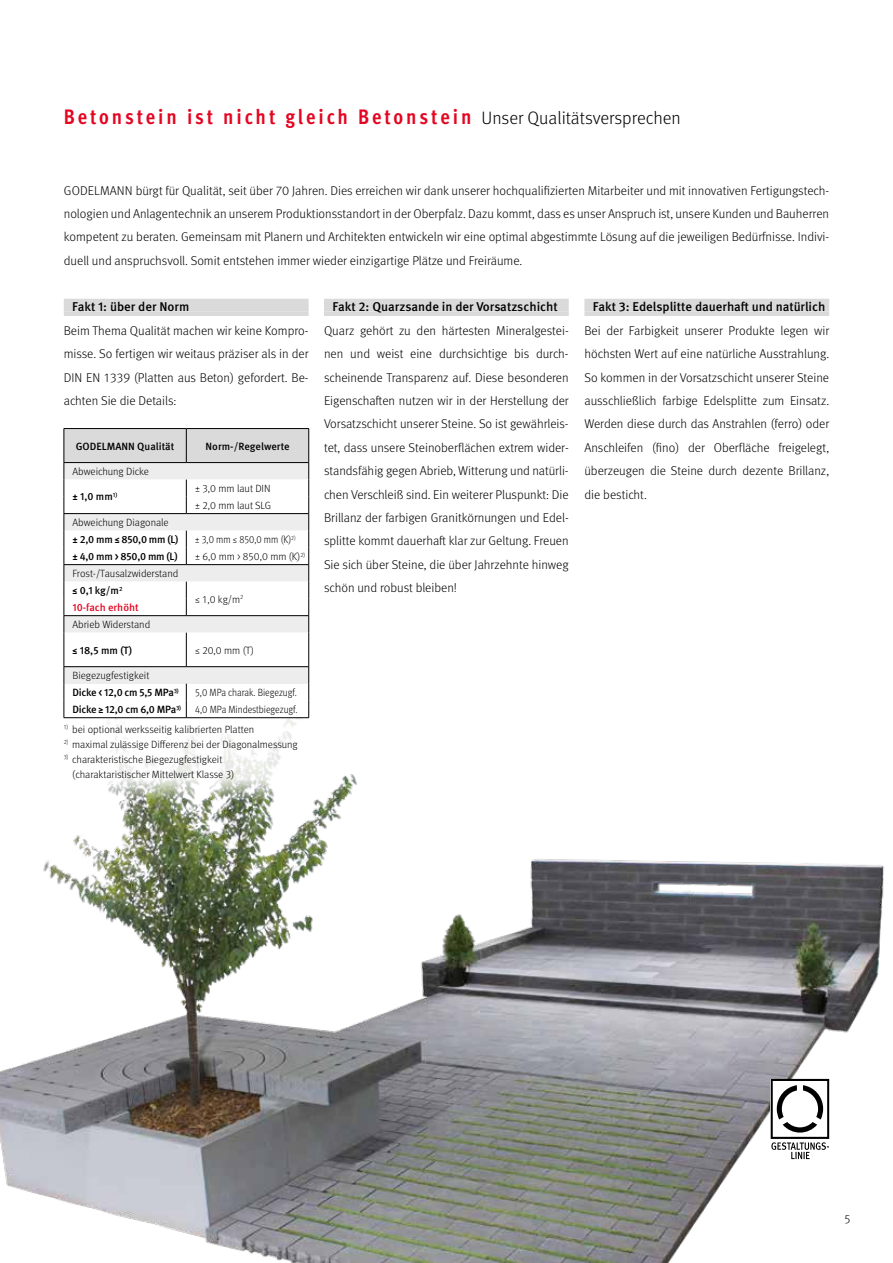
<style>
.page{position:relative;width:893px;height:1263px;background:#fff}
.page>*{position:absolute;margin:0;border:0;box-sizing:border-box;transform-origin:0 0}
.t1{font:700 condensed 21px "Meta Pro";letter-spacing:.14em;color:#e40521}
.t2{font:300 12.75px/23.4px "Meta Pro";color:#000;text-align:justify}
.t3{font:500 12.75px "Meta Pro";color:#000}
.t4{font:300 12px "Meta Pro";color:#000}
.t5{font:300 10.5px/17px "Meta Pro";color:#000}
.t6{font:500 10.5px "Meta Pro";color:#000}
.t7{font:300 10.5px "Meta Pro";color:#000;scale:.9 1}
.t8{font:500 10.5px "Meta Pro";letter-spacing:-.03em;color:#000}
.t9{font:500 10.5px "Meta Pro";color:#e40521}
.s1{font-weight:300;font-stretch:normal;font-size:18px;color:#000}
.s2{font-weight:500}
</style>
<div class="page">
<img style="left:0;top:694px;width:884px;height:569px">
<svg style="left:64px;top:718px;width:245px;height:83px"></svg>
<div style="left:324px;top:299px;width:245px;height:12px;background:#dadada"></div>
<div style="left:324px;top:311px;width:245px;height:5px;background:#dadada"></div>
<div style="left:584px;top:299px;width:245px;height:12px;background:#dadada"></div>
<div style="left:584px;top:311px;width:245px;height:5px;background:#dadada"></div>
<svg style="left:771px;top:1079px;width:58px;height:80px"></svg>
<div style="left:64px;top:299px;width:245px;height:12px;background:#dadada"></div>
<div style="left:64px;top:311px;width:245px;height:5px;background:#dadada"></div>
<svg style="left:65px;top:633px;width:243px;height:84px"></svg>
<div style="left:64px;top:667px;width:245px;height:17px;background:#ededed"></div>
<hr style="left:64px;top:717px;width:122px;height:1px;background:#000">
<hr style="left:186px;top:717px;width:123px;height:1px;background:#000">
<hr style="left:308px;top:633px;width:1px;height:33px;background:#000">
<svg style="left:308px;top:667px;width:1px;height:51px"></svg>
<hr style="left:186px;top:633px;width:1px;height:33px;background:#000">
<svg style="left:186px;top:684px;width:1px;height:34px"></svg>
<hr style="left:64px;top:666px;width:122px;height:1px;background:#000">
<hr style="left:186px;top:666px;width:123px;height:1px;background:#000">
<svg style="left:64px;top:429px;width:245px;height:204px"></svg>
<hr style="left:64px;top:633px;width:1px;height:33px;background:#000">
<svg style="left:64px;top:667px;width:1px;height:51px"></svg>
<hr style="left:64px;top:462px;width:122px;height:1px;background:#000">
<hr style="left:186px;top:462px;width:123px;height:1px;background:#000">
<hr style="left:64px;top:428px;width:122px;height:1px;background:#000">
<hr style="left:186px;top:428px;width:123px;height:1px;background:#000">
<h1 class="t1" style="left:64px;top:101px;width:618px">Betonstein ist nicht gleich Betonstein <span class="s1">Unser Qualitätsversprechen</span></h1>
<p class="t2" style="left:64px;top:178px;width:767px">GODELMANN bürgt für Qualität, seit über 70 Jahren. Dies erreichen wir dank unserer hochqualifizierten Mitarbeiter und mit innovativen Fertigungstech&shy;nologien und Anlagentechnik an unserem Produktionsstandort in der Oberpfalz. Dazu kommt, dass es unser Anspruch ist, unsere Kunden und Bauherren kompetent zu beraten. Gemeinsam mit Planern und Architekten entwickeln wir eine optimal abgestimmte Lösung auf die jeweiligen Bedürfnisse. Indivi&shy;duell und anspruchsvoll. Somit entstehen immer wieder einzigartige Plätze und Freiräume.</p>
<p class="t3" style="left:593px;top:297px;width:234px">Fakt 3: Edelsplitte dauerhaft und natürlich</p>
<p class="t2" style="left:584px;top:318px;width:246px">Bei der Farbigkeit unserer Produkte legen wir höchsten Wert auf eine natürliche Ausstrahlung.<br>So kommen in der Vorsatzschicht unserer Steine ausschließlich farbige Edelsplitte zum Einsatz.<br>Werden diese durch das Anstrahlen (ferro) oder Anschleifen (fino) der Oberfläche freigelegt, überzeugen die Steine durch dezente Brillanz, die besticht.</p>
<p class="t3" style="left:72px;top:297px;width:119px">Fakt 1: über der Norm</p>
<p class="t2" style="left:64px;top:318px;width:246px">Beim Thema Qualität machen wir keine Kompro&shy;misse. So fertigen wir weitaus präziser als in der DIN EN 1339 (Platten aus Beton) gefordert. Be&shy;achten Sie die Details:</p>
<p class="t6" style="left:76px;top:438px;width:100px">GODELMANN Qualität</p>
<p class="t6" style="left:206px;top:438px;width:86px">Norm-/Regelwerte</p>
<p class="t5" style="left:73px;top:462px;width:78px">Abweichung Dicke</p>
<p class="t6" style="left:73px;top:489px;width:46px">± 1,0 mm<sup>1)</sup></p>
<p class="t5" style="left:195px;top:479px;width:77px">± 3,0 mm laut DIN ± 2,0 mm laut SLG</p>
<p class="t5" style="left:73px;top:513px;width:98px">Abweichung Diagonale</p>
<p class="t6" style="left:73px;top:531px;width:108px">± 2,0 mm ≤ 850,0 mm (L)</p>
<p class="t7" style="left:195px;top:532px;width:113px">± 3,0 mm ≤ 850,0 mm (K)<sup>2)</sup></p>
<p class="t6" style="left:73px;top:548px;width:107px">± 4,0 mm &gt; 850,0 mm (L)</p>
<p class="t5" style="left:195px;top:547px;width:112px">± 6,0 mm &gt; 850,0 mm (K)<sup>2)</sup></p>
<p class="t5" style="left:73px;top:564px;width:107px">Frost-/Tausalzwiderstand <span class="s2">≤ 0,1 kg/m</span><sup>2</sup></p>
<p class="t5" style="left:195px;top:590px;width:50px">≤ 1,0 kg/m<sup>2</sup></p>
<p class="t9" style="left:73px;top:599px;width:68px">10-fach erhöht</p>
<p class="t5" style="left:73px;top:615px;width:79px">Abrieb Widerstand</p>
<p class="t6" style="left:73px;top:642px;width:61px">≤ 18,5 mm (T)</p>
<p class="t5" style="left:195px;top:641px;width:60px">≤ 20,0 mm (T)</p>
<p class="t5" style="left:73px;top:666px;width:108px">Biegezugfestigkeit<br><span class="s2">Dicke &lt; 12,0 cm 5,5 MPa</span><sup>3)</sup></p>
<p class="t3" style="left:333px;top:297px;width:227px">Fakt 2: Quarzsande in der Vorsatzschicht</p>
<p class="t2" style="left:324px;top:318px;width:246px">Quarz gehört zu den härtesten Mineralgestei&shy;nen und weist eine durchsichtige bis durch&shy;scheinende Transparenz auf. Diese besonderen Eigenschaften nutzen wir in der Herstellung der Vorsatzschicht unserer Steine. So ist gewährleis&shy;tet, dass unsere Steinoberflächen extrem wider&shy;standsfähig gegen Abrieb, Witterung und natürli&shy;chen Verschleiß sind. Ein weiterer Pluspunkt: Die Brillanz der farbigen Granitkörnungen und Edel&shy;splitte kommt dauerhaft klar zur Geltung. Freuen Sie sich über Steine, die über Jahrzehnte hinweg schön und robust bleiben!</p>
<p class="t7" style="left:195px;top:685px;width:114px">5,0 MPa charak. Biegezugf.</p>
<p class="t8" style="left:73px;top:701px;width:110px">Dicke ≥ 12,0 cm 6,0 MPa<sup>3)</sup></p>
<p class="t7" style="left:195px;top:702px;width:115px">4,0 MPa Mindestbiegezugf.</p>
<p class="t5" style="left:64px;top:720px;width:192px"><sup>1)</sup> bei optional werksseitig kalibrierten Platten</p>
<p class="t5" style="left:64px;top:735px;width:236px"><sup>2)</sup> maximal zulässige Differenz bei der Diagonalmessung</p>
<p class="t5" style="left:72px;top:751px;width:164px;line-height:15px;text-indent:-9px"><sup>3)</sup> charakteristische Biegezugfestigkeit (charaktaristischer Mittelwert Klasse 3)</p>
<p class="t4" style="left:844px;top:1210px;width:8px">5</p>
</div>
